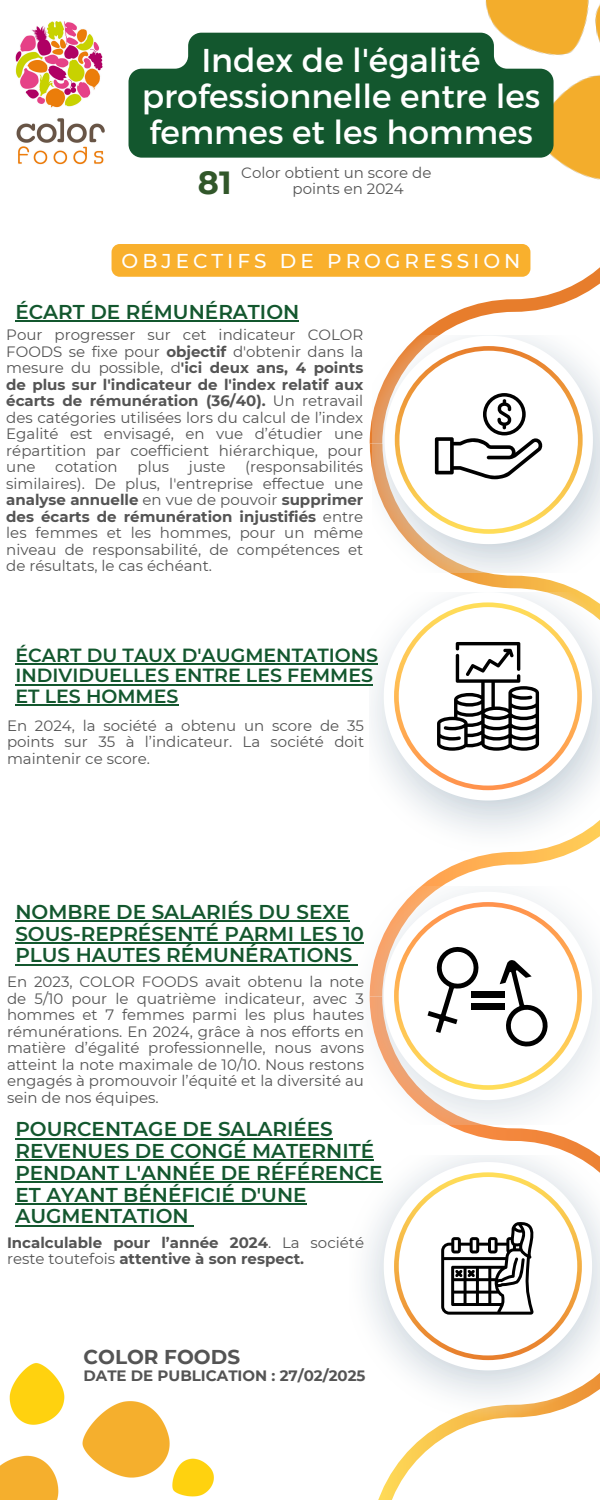
<style>
.page{position:relative;width:600px;height:1500px;background:#fff}
.page>*{position:absolute;margin:0;border:0;box-sizing:border-box;transform-origin:0 0}
.t1{font:33px/36px "Montserrat";color:#fff;text-align:center}
.t2{font:700 32px "Montserrat";color:#31572a}
.t3{font:600 20px/21.8px "Montserrat";color:#13572e}
.t4{font:500 20px "Montserrat";letter-spacing:.2em;color:#fff}
.t5{font:700 20px "Montserrat";color:#545454}
.t6{font:600 19px/20.2px "Montserrat";color:#13572e}
.t7{font:15px/16.5px "Montserrat";color:#545454;text-align:justify}
.t8{font:700 15px/16.5px "Montserrat";color:#545454}
.s1{font-weight:700}
.s2{font-weight:400}
</style>
<div class="page">
<svg style="left:370px;top:32px;width:230px;height:412px"></svg>
<svg style="left:370px;top:444px;width:211px;height:148px"></svg>
<svg style="left:420px;top:853px;width:150px;height:34px"></svg>
<svg style="left:447px;top:1124px;width:151px;height:31px"></svg>
<svg style="left:378px;top:1419px;width:115px;height:81px"></svg>
<img style="left:373px;top:335px;width:227px;height:238px">
<img style="left:369px;top:598px;width:231px;height:255px">
<img style="left:349px;top:887px;width:251px;height:237px">
<img style="left:349px;top:1155px;width:251px;height:264px">
<svg style="left:385px;top:336px;width:208px;height:208px"></svg>
<svg style="left:384px;top:592px;width:208px;height:209px"></svg>
<svg style="left:384px;top:892px;width:208px;height:208px"></svg>
<svg style="left:384px;top:1162px;width:208px;height:208px"></svg>
<img style="left:0;top:1363px;width:214px;height:137px">
<img style="left:15px;top:21px;width:90px;height:143px">
<div style="left:112px;top:244px;width:418px;height:33px;background:#f9b02d;border-radius:8px"></div>
<img style="left:448px;top:0;width:152px;height:211px">
<svg style="left:395px;top:346px;width:188px;height:188px"></svg>
<svg style="left:394px;top:602px;width:188px;height:188px"></svg>
<svg style="left:394px;top:902px;width:188px;height:188px"></svg>
<svg style="left:394px;top:1172px;width:188px;height:188px"></svg>
<hr style="left:15px;top:320px;width:284px;height:2px;background:#13572e">
<svg style="left:129px;top:33px;width:425px;height:125px;background:#27643c"></svg>
<hr style="left:15px;top:664px;width:363px;height:1px;background:#13572e">
<hr style="left:15px;top:684px;width:358px;height:1px;background:#13572e">
<hr style="left:15px;top:704px;width:163px;height:2px;background:#13572e">
<hr style="left:15px;top:920px;width:335px;height:2px;background:#13572e">
<hr style="left:15px;top:942px;width:349px;height:2px;background:#13572e">
<hr style="left:15px;top:964px;width:337px;height:1px;background:#13572e">
<hr style="left:15px;top:1138px;width:318px;height:1px;background:#13572e">
<hr style="left:15px;top:1160px;width:359px;height:1px;background:#13572e">
<hr style="left:15px;top:1181px;width:367px;height:2px;background:#13572e">
<hr style="left:15px;top:1203px;width:292px;height:2px;background:#13572e">
<hr style="left:15px;top:1225px;width:174px;height:1px;background:#13572e">
<p class="t1" style="left:142px;top:41px;width:400px">Index de l'égalité professionnelle entre les femmes et les hommes</p>
<h2 class="t7" style="left:241px;top:164px;width:192px">Color obtient un score de</h2>
<p class="t2" style="left:198px;top:163px;width:35px">81</p>
<p class="t7" style="left:293px;top:181px;width:113px">points en 2024</p>
<p class="t4" style="left:122px;top:248px;width:400px">OBJECTIFS DE PROGRESSION</p>
<p class="t3" style="left:15px;top:301px;width:285px">ÉCART DE RÉMUNÉRATION</p>
<p class="t7" style="left:6px;top:327px;width:359px">Pour progresser sur cet indicateur COLOR FOODS se fixe pour <span class="s1">objectif</span> d'obtenir dans la mesure du possible, d<span class="s1">'ici deux ans, 4 points de plus sur l'indicateur de l'index relatif aux écarts de rémunération (36/40).</span> Un retravail des catégories utilisées lors du calcul de l’index Egalité est envisagé, en vue d’étudier une répartition par coefficient hiérarchique, pour une</p>
<p class="t7" style="left:55px;top:459px;width:64px">cotation</p>
<p class="t7" style="left:138px;top:459px;width:33px">plus</p>
<p class="t7" style="left:189px;top:459px;width:38px">juste</p>
<p class="t7" style="left:6px;top:459px;width:359px;text-indent:239px">(responsabilités similaires). De plus, l'entreprise effectue une <span class="s1">analyse annuelle</span> en vue de pouvoir <span class="s1">supprimer des écarts de rémunération injustifiés</span> entre les femmes et les hommes, pour un même niveau de responsabilité, de compétences et de résultats, le cas échéant.</p>
<p class="t6" style="left:15px;top:645px;width:364px">ÉCART DU TAUX D'AUGMENTATIONS<br>INDIVIDUELLES ENTRE LES FEMMES<br>ET LES HOMMES</p>
<p class="t7" style="left:7px;top:717px;width:359px">En 2024, la société a obtenu un score de 35 points sur 35 à l’indicateur. La société doit maintenir ce score.</p>
<h1 class="t3" style="left:15px;top:901px;width:350px">NOMBRE DE SALARIÉS DU SEXE<br>SOUS-REPRÉSENTÉ PARMI LES 10<br>PLUS HAUTES RÉMUNÉRATIONS</h1>
<p class="t7" style="left:7px;top:974px;width:359px">En 2023, COLOR FOODS avait obtenu la note de 5/10 pour le quatrième indicateur, avec 3 hommes et 7 femmes parmi les plus hautes rémunérations. En 2024, grâce à nos efforts en matière d’égalité professionnelle, nous avons atteint la note maximale de 10/10. Nous restons engagés à promouvoir l’équité et la diversité au sein de nos équipes.</p>
<p class="t3" style="left:15px;top:1118px;width:369px">POURCENTAGE DE SALARIÉES<br>REVENUES DE CONGÉ MATERNITÉ<br>PENDANT L'ANNÉE DE RÉFÉRENCE<br>ET AYANT BÉNÉFICIÉ D'UNE<br>AUGMENTATION</p>
<p class="t8" style="left:7px;top:1234px;width:359px">Incalculable pour l’année 2024<span class="s2">. La société reste toutefois</span> attentive à son respect.</p>
<h2 class="t5" style="left:83px;top:1345px;width:158px">COLOR FOODS</h2>
<h2 class="t8" style="left:83px;top:1367px;width:284px">DATE DE PUBLICATION : 27/02/2025</h2>
</div>
